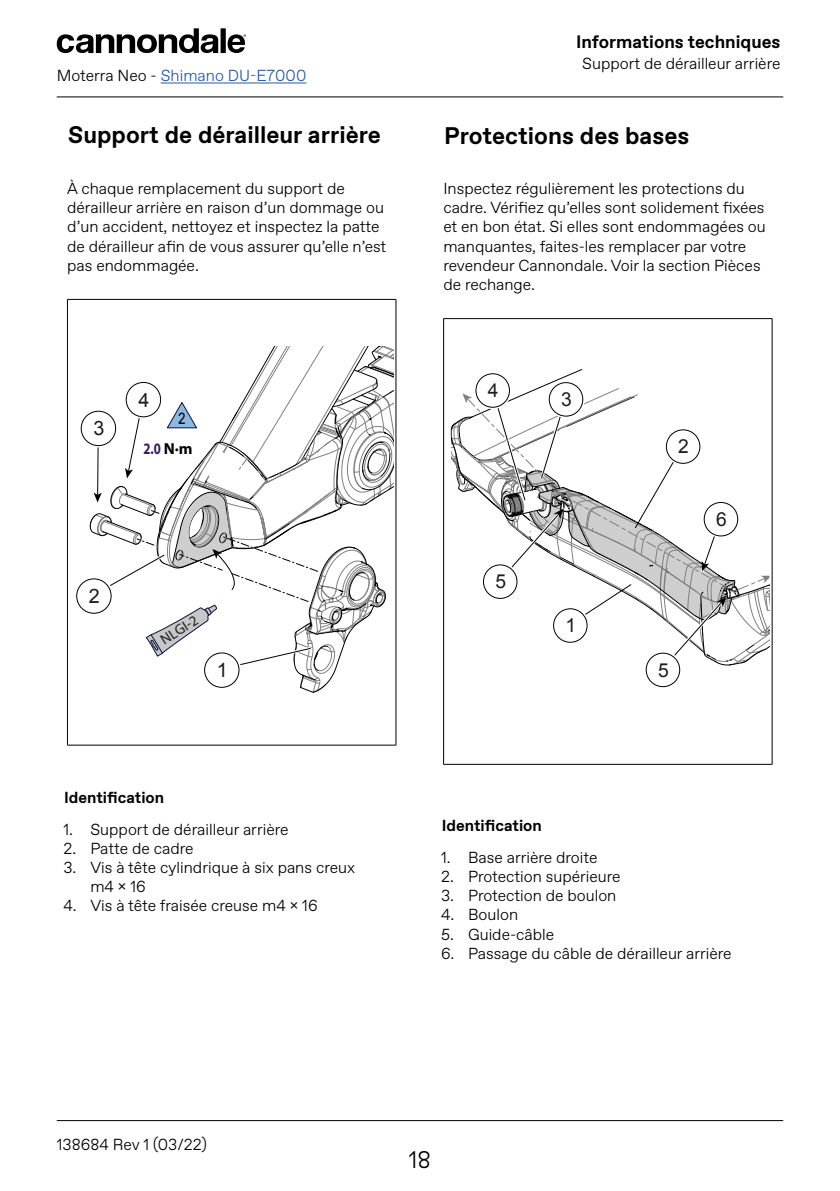
<style>
.page{position:relative;width:840px;height:1191px;background:#fff}
.page>*{position:absolute;margin:0;border:0;box-sizing:border-box;transform-origin:0 0}
.t1{font:700 24px "Favorit";color:#000}
.t2{font:300 24px "Favorit";color:#000}
.t3{font:19.8px "Arial";color:#201d1e}
.t4{font:19.2px "Arial";color:#201d1e}
.t5{font:700 18px "Favorit";color:#000}
.t6{font:300 16px/19.2px "Favorit";color:#000}
.t7{font:700 16px "Favorit";color:#000}
.t8{font:300 16px "Favorit";color:#275b9b}
.t9{font:700 16px "Myriad Pro";color:#381d5d;scale:.8 1}
.t10{font:16px "Favorit";color:#08080f;scale:.81 1}
.t11{font:14.6px "Myriad Pro";color:#231f20}
.s1{color:#000}
.s2{color:#010101}
</style>
<div class="page">
<hr style="left:161px;top:83px;width:145px;height:1px;background:#275b9b">
<hr style="left:57px;top:96px;width:725px;height:1px;background:#000">
<hr style="left:57px;top:1120px;width:725px;height:1px;background:#000">
<div style="left:220px;top:28px;width:6px;height:25px;background:#000"></div>
<svg style="left:57px;top:28px;width:161px;height:25px"></svg>
<svg style="left:227px;top:34px;width:19px;height:19px"></svg>
<hr style="left:67px;top:299px;width:329px;height:1px;background:#000">
<hr style="left:67px;top:300px;width:1px;height:445px;background:#000">
<hr style="left:395px;top:300px;width:1px;height:445px;background:#000">
<hr style="left:67px;top:745px;width:329px;height:1px;background:#000">
<svg style="left:76px;top:578px;width:36px;height:36px"></svg>
<div style="left:75px;top:577px;width:38px;height:38px;border:2px solid #fff;border-radius:50%"></div>
<div style="left:77px;top:579px;width:34px;height:34px;background:#fff;border-radius:50%"></div>
<div style="left:76px;top:578px;width:36px;height:36px;border:1px solid #000;border-radius:50%"></div>
<svg style="left:80px;top:410px;width:37px;height:36px"></svg>
<div style="left:79px;top:409px;width:39px;height:38px;border:2px solid #fff;border-radius:50%"></div>
<div style="left:81px;top:411px;width:35px;height:34px;background:#fff;border-radius:50%"></div>
<div style="left:81px;top:411px;width:35px;height:35px;border:1px solid #000;border-radius:50%"></div>
<svg style="left:89px;top:346px;width:305px;height:347px"></svg>
<hr style="left:443px;top:318px;width:329px;height:1px;background:#000">
<hr style="left:443px;top:319px;width:1px;height:445px;background:#000">
<hr style="left:771px;top:319px;width:1px;height:445px;background:#000">
<hr style="left:443px;top:764px;width:329px;height:1px;background:#000">
<svg style="left:645px;top:652px;width:35px;height:35px"></svg>
<div style="left:644px;top:651px;width:37px;height:37px;border:2px solid #fff;border-radius:50%"></div>
<div style="left:645px;top:653px;width:34px;height:33px;background:#fff;border-radius:50%"></div>
<div style="left:645px;top:652px;width:34px;height:35px;border:1px solid #000;border-radius:50%"></div>
<svg style="left:450px;top:369px;width:319px;height:303px"></svg>
<svg style="left:552px;top:608px;width:36px;height:35px"></svg>
<div style="left:551px;top:607px;width:38px;height:37px;border:2px solid #fff;border-radius:50%"></div>
<div style="left:553px;top:609px;width:33px;height:33px;background:#fff;border-radius:50%"></div>
<div style="left:552px;top:608px;width:35px;height:35px;border:1px solid #000;border-radius:50%"></div>
<p class="t8" style="left:57px;top:65px;width:251px"><span class="s1">Moterra Neo -</span> Shimano DU-E7000</p>
<p class="t5" style="left:575px;top:30px;width:206px">Informations techniques</p>
<p class="t6" style="left:582px;top:54px;width:199px">Support de dérailleur arrière</p>
<h1 class="t1" style="left:68px;top:119px;width:314px">Support de dérailleur arrière</h1>
<h1 class="t1" style="left:444px;top:120px;width:246px">Protections des bases</h1>
<p class="t6" style="left:443px;top:178px;width:324px">Inspectez régulièrement les protections du cadre. Vérifiez qu’elles sont solidement fixées et en bon état. Si elles sont endommagées ou manquantes, faites-les remplacer par votre revendeur Cannondale. Voir la section Pièces de rechange.</p>
<p class="t6" style="left:67px;top:178px;width:320px">À chaque remplacement du support de dérailleur arrière en raison d’un dommage ou d’un accident, nettoyez et inspectez la patte de dérailleur afin de vous assurer qu’elle n’est pas endommagée.</p>
<p class="t3" style="left:93px;top:415px;width:13px">3</p>
<p class="t3" style="left:138px;top:387px;width:13px">4</p>
<p class="t10" style="left:178px;top:407px;width:11px">2</p>
<p class="t9" style="left:143px;top:438px;width:63px">2.0 <span class="s2">N·m</span></p>
<p class="t3" style="left:89px;top:583px;width:13px">2</p>
<p class="t11" style="left:157px;top:633px;width:43px;rotate:-33deg">NLGI-2</p>
<p class="t3" style="left:217px;top:657px;width:13px">1</p>
<p class="t7" style="left:64px;top:787px;width:101px">Identification</p>
<p class="t6" style="left:63px;top:819px;width:226px">1. Support de dérailleur arrière</p>
<p class="t6" style="left:63px;top:838px;width:131px">2. Patte de cadre</p>
<p class="t6" style="left:90px;top:857px;width:266px;text-indent:-27px">3. Vis à tête cylindrique à six pans creux m4 x 16</p>
<p class="t6" style="left:63px;top:895px;width:255px">4. Vis à tête fraisée creuse m4 x 16</p>
<p class="t4" style="left:487px;top:378px;width:12px">4</p>
<p class="t4" style="left:561px;top:387px;width:12px">3</p>
<p class="t4" style="left:495px;top:569px;width:12px">5</p>
<p class="t4" style="left:565px;top:613px;width:12px">1</p>
<p class="t7" style="left:441px;top:815px;width:101px">Identification</p>
<p class="t4" style="left:678px;top:434px;width:12px">2</p>
<p class="t4" style="left:715px;top:507px;width:12px">6</p>
<p class="t4" style="left:657px;top:657px;width:12px">5</p>
<p class="t6" style="left:441px;top:847px;width:158px">1. Base arrière droite</p>
<p class="t6" style="left:441px;top:866px;width:181px">2. Protection supérieure</p>
<p class="t6" style="left:441px;top:885px;width:177px">3. Protection de boulon</p>
<p class="t6" style="left:441px;top:904px;width:78px">4. Boulon</p>
<p class="t6" style="left:441px;top:924px;width:115px">5. Guide-câble</p>
<p class="t6" style="left:441px;top:943px;width:292px">6. Passage du câble de dérailleur arrière</p>
<p class="t6" style="left:57px;top:1134px;width:151px">138684 Rev 1 (03/22)</p>
<h1 class="t2" style="left:408px;top:1143px;width:24px">18</h1>
</div>
